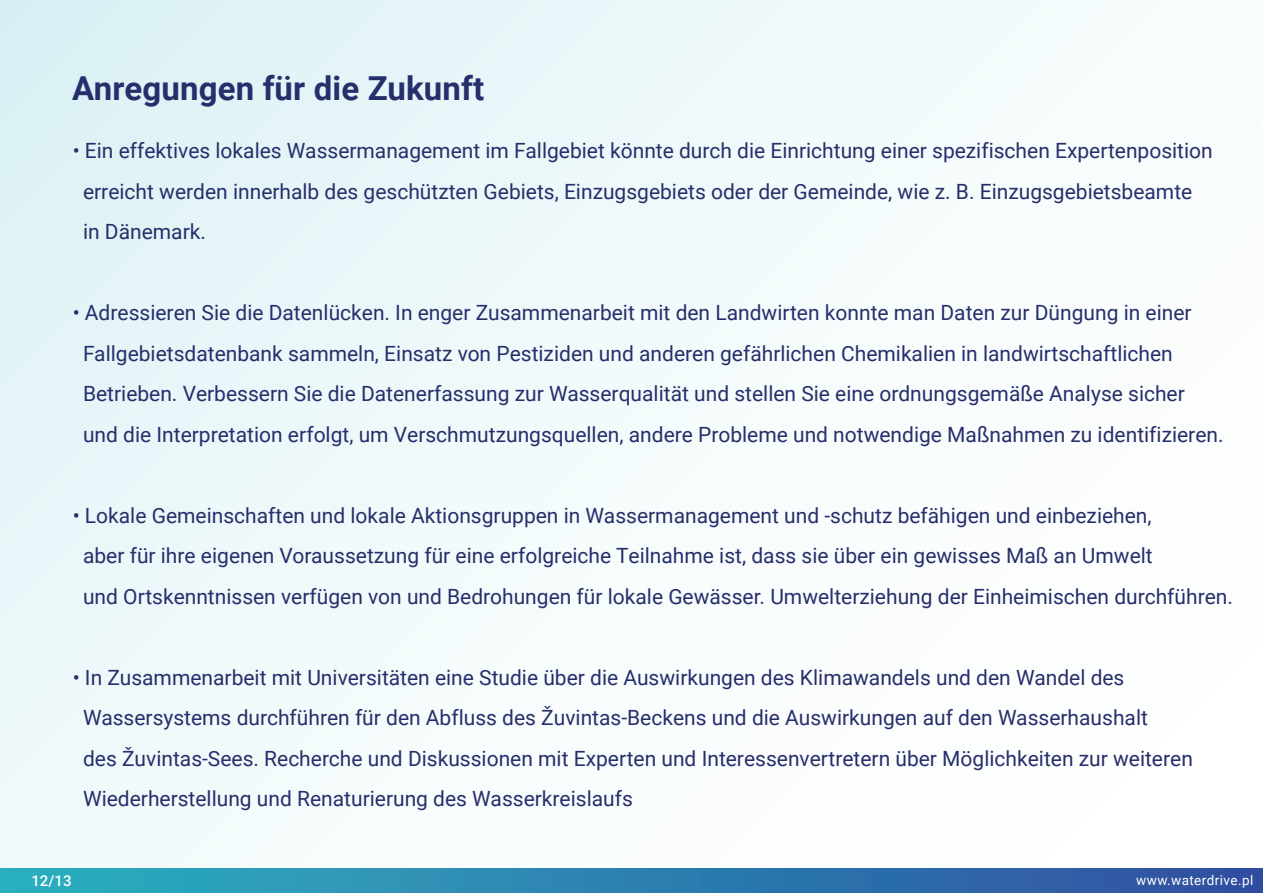
<style>
.page{position:relative;width:1263px;height:893px;background:#fff}
.page>*{position:absolute;margin:0;border:0;box-sizing:border-box;transform-origin:0 0}
.t1{font:700 33px "Roboto";letter-spacing:.005em;color:#262f6b}
.t2{font:21px/40.5px "Roboto";color:#262f6b}
.t3{font:500 15px "Roboto";color:#fff}
.t4{font:13.5px "Roboto";letter-spacing:.03em;color:#fff}
</style>
<div class="page">
<div style="left:0;top:0;width:1263px;height:893px;background:linear-gradient(to right,#e7f5f8,#fefffe)"></div>
<div style="left:0;top:868px;width:1263px;height:25px;background:linear-gradient(to right,#2bb2c0,#2f4ea1)"></div>
<h1 class="t1" style="left:72px;top:65px;width:413px">Anregungen für die Zukunft</h1>
<p class="t2" style="left:83px;top:130px;width:1131px;text-indent:-10px">• Ein effektives lokales Wassermanagement im Fallgebiet könnte durch die Einrichtung einer spezifischen Expertenposition erreicht werden innerhalb des geschützten Gebiets, Einzugsgebiets oder der Gemeinde, wie z. B. Einzugsgebietsbeamte in Dänemark.</p>
<p class="t2" style="left:83px;top:292px;width:1142px;text-indent:-10px">• Adressieren Sie die Datenlücken. In enger Zusammenarbeit mit den Landwirten konnte man Daten zur Düngung in einer Fallgebietsdatenbank sammeln, Einsatz von Pestiziden und anderen gefährlichen Chemikalien in landwirtschaftlichen Betrieben. Verbessern Sie die Datenerfassung zur Wasserqualität und stellen Sie eine ordnungsgemäße Analyse sicher und die Interpretation erfolgt, um Verschmutzungsquellen, andere Probleme und notwendige Maßnahmen zu identifizieren.</p>
<p class="t2" style="left:83px;top:494px;width:1151px;text-indent:-10px">• Lokale Gemeinschaften und lokale Aktionsgruppen in Wassermanagement und -schutz befähigen und einbeziehen,<br>aber für ihre eigenen Voraussetzung für eine erfolgreiche Teilnahme ist, dass sie über ein gewisses Maß an Umwelt<br>und Ortskenntnissen verfügen von und Bedrohungen für lokale Gewässer. Umwelterziehung der Einheimischen durchführen.</p>
<p class="t2" style="left:83px;top:656px;width:1111px;text-indent:-10px">• In Zusammenarbeit mit Universitäten eine Studie über die Auswirkungen des Klimawandels und den Wandel des Wassersystems durchführen für den Abfluss des Žuvintas-Beckens und die Auswirkungen auf den Wasserhaushalt<br>des Žuvintas-Sees. Recherche und Diskussionen mit Experten und Interessenvertretern über Möglichkeiten zur weiteren Wiederherstellung und Renaturierung des Wasserkreislaufs</p>
<p class="t3" style="left:31px;top:870px;width:42px">12/13</p>
<p class="t4" style="left:1136px;top:871px;width:119px">www.waterdrive.pl</p>
</div>
